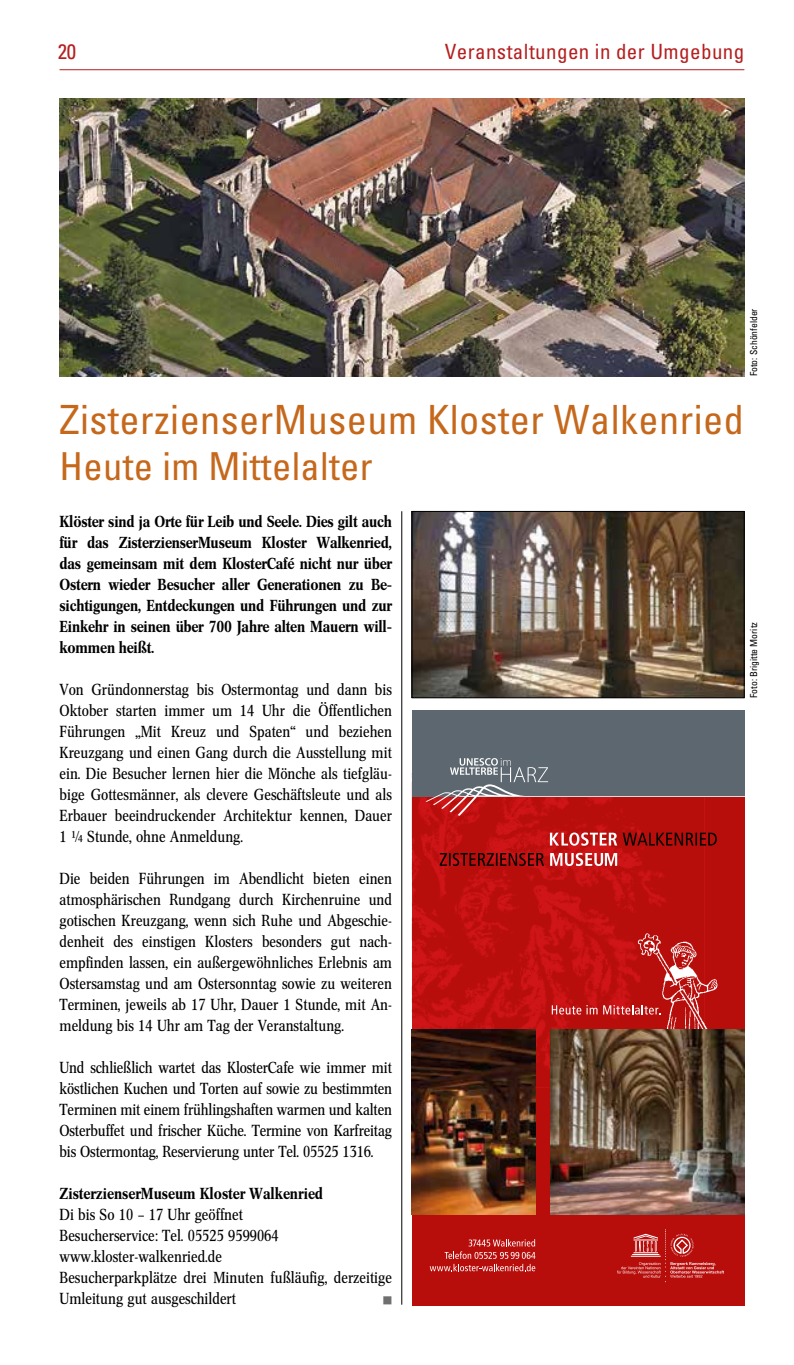
<style>
.page{position:relative;width:794px;height:1365px;background:#fff}
.page>*{position:absolute;margin:0;border:0;box-sizing:border-box;transform-origin:0 0}
.t1{font:condensed 40.25px "Univers";letter-spacing:.01em;color:#c6681c}
.t2{font:condensed 38.5px "Univers";letter-spacing:.01em;color:#c6681c}
.t3{font:condensed 21px "Univers";letter-spacing:.02em;color:#b51f1f}
.t4{font:15.75px/21px "Concorde Nova";color:#000;text-align:justify}
.t5{font:500 15.75px/21px "Concorde Nova";letter-spacing:-.01em;color:#000;text-align:justify}
.t6{font:condensed 9.62px "Univers";color:#000}
.t7{font:8.75px "Zapf Dingbats IT Cby BT";color:#706f6f}
</style>
<div class="page">
<hr style="left:60px;top:69px;width:684px;height:1px;background:#b51f1f">
<div style="left:412px;top:790px;width:332px;height:515px;background:#b70e0c"></div>
<img style="left:412px;top:796px;width:292px;height:291px">
<img style="left:635px;top:932px;width:83px;height:97px">
<img style="left:551px;top:1029px;width:193px;height:185px">
<img style="left:412px;top:1029px;width:123px;height:185px">
<div style="left:412px;top:709px;width:332px;height:87px;background:#5d6770"></div>
<svg style="left:552px;top:1004px;width:45px;height:10px"></svg>
<svg style="left:603px;top:1004px;width:57px;height:10px"></svg>
<svg style="left:430px;top:1239px;width:105px;height:32px"></svg>
<svg style="left:617px;top:1229px;width:107px;height:49px"></svg>
<svg style="left:440px;top:852px;width:104px;height:13px"></svg>
<svg style="left:550px;top:852px;width:67px;height:14px"></svg>
<svg style="left:550px;top:832px;width:167px;height:13px"></svg>
<svg style="left:425px;top:758px;width:319px;height:57px"></svg>
<img style="left:60px;top:98px;width:684px;height:278px">
<img style="left:414px;top:513px;width:328px;height:183px">
<div style="left:412px;top:511px;width:332px;height:187px;border:1px solid #000"></div>
<hr style="left:401px;top:511px;width:1px;height:793px;background:#000">
<h3 class="t3" style="left:58px;top:38px;width:20px">20</h3>
<h3 class="t3" style="left:445px;top:38px;width:301px">Veranstaltungen in der Umgebung</h3>
<p class="t6" style="left:747px;top:376px;width:69px;rotate:-90deg">Foto: Schönfelder</p>
<h1 class="t1" style="left:60px;top:394px;width:686px">ZisterzienserMuseum Kloster Walkenried</h1>
<h2 class="t2" style="left:60px;top:441px;width:315px">Heute im Mittelalter</h2>
<p class="t5" style="left:60px;top:511px;width:334px">Klöster sind ja Orte für Leib und Seele. Dies gilt auch für das ZisterzienserMuseum Kloster Walkenried, das gemeinsam mit dem KlosterCafé nicht nur über Ostern wieder Besucher aller Generationen zu Be&shy;sichtigungen, Entdeckungen und Führungen und zur Einkehr in seinen über 700 Jahre alten Mauern will&shy;kommen heißt.</p>
<p class="t4" style="left:60px;top:679px;width:334px">Von Gründonnerstag bis Ostermontag und dann bis Oktober starten immer um 14 Uhr die Öffentlichen Führungen „Mit Kreuz und Spaten“ und beziehen Kreuzgang und einen Gang durch die Ausstellung mit ein. Die Besucher lernen hier die Mönche als tiefgläu&shy;bige Gottesmänner, als clevere Geschäftsleute und als Erbauer beeindruckender Architektur kennen, Dauer 1 ¼ Stunde, ohne Anmeldung.</p>
<p class="t4" style="left:60px;top:868px;width:334px">Die beiden Führungen im Abendlicht bieten einen atmosphärischen Rundgang durch Kirchenruine und gotischen Kreuzgang, wenn sich Ruhe und Abgeschie&shy;denheit des einstigen Klosters besonders gut nach&shy;empfinden lassen, ein außergewöhnliches Erlebnis am Ostersamstag und am Ostersonntag sowie zu weiteren Terminen, jeweils ab 17 Uhr, Dauer 1 Stunde, mit An&shy;meldung bis 14 Uhr am Tag der Veranstaltung.</p>
<p class="t4" style="left:60px;top:1057px;width:334px">Und schließlich wartet das KlosterCafe wie immer mit köstlichen Kuchen und Torten auf sowie zu bestimmten Terminen mit einem frühlingshaften warmen und kalten Osterbuffet und frischer Küche. Termine von Karfreitag bis Ostermontag, Reservierung unter Tel. 05525 1316.</p>
<p class="t5" style="left:60px;top:1183px;width:265px">ZisterzienserMuseum Kloster Walkenried</p>
<p class="t4" style="left:60px;top:1204px;width:334px;text-align:left">Di bis So 10 – 17 Uhr geöffnet<br>Besucherservice: Tel. 05525 9599064 www.kloster-walkenried.de<br>Besucherparkplätze drei Minuten fußläufig, derzeitige Umleitung gut ausgeschildert</p>
<p class="t7" style="left:383px;top:1296px;width:10px">■</p>
<p class="t6" style="left:747px;top:698px;width:77px;rotate:-90deg">Foto: Brigitte Moritz</p>
</div>
